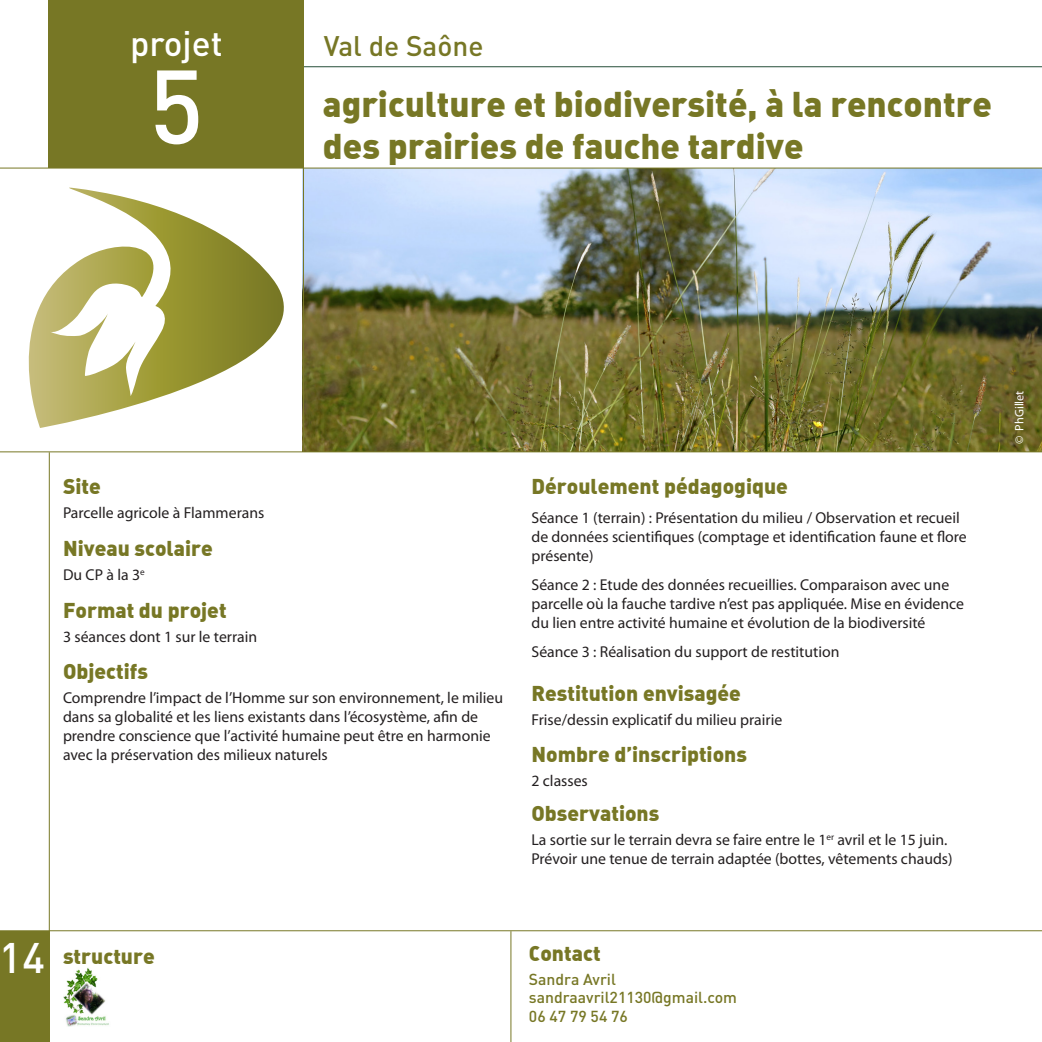
<style>
.page{position:relative;width:1042px;height:1042px;background:#fff}
.page>*{position:absolute;margin:0;border:0;box-sizing:border-box;transform-origin:0 0}
.t1{font:500 102.9px "DIN";color:#fff}
.t2{font:500 42.18px "DIN";color:#fff}
.t3{font:35px/42px "DIN Black Alternate";color:#777725}
.t4{font:500 35px "DIN";color:#fff}
.t5{font:500 28px "DIN";color:#777725}
.t6{font:21px "DIN Black Alternate";color:#777725}
.t7{font:15.75px/18.9px "Myriad Pro";color:#231f20}
.t8{font:500 15.75px/18.9px "DIN";color:#777725}
.t9{font:12.25px "Myriad Pro";color:#fff}
</style>
<div class="page">
<img style="left:302px;top:169px;width:740px;height:282px">
<div style="left:49px;top:0;width:254px;height:168px;background:#777725"></div>
<div style="left:0;top:931px;width:50px;height:111px;background:#777725"></div>
<svg style="left:28px;top:188px;width:316px;height:240px"></svg>
<hr style="left:303px;top:66px;width:739px;height:1px;background:#264f39">
<hr style="left:0;top:451px;width:1042px;height:1px;background:#777725">
<hr style="left:0;top:168px;width:1042px;height:1px;background:#777725">
<hr style="left:0;top:930px;width:1042px;height:1px;background:#777725">
<hr style="left:303px;top:0;width:1px;height:452px;background:#777725">
<hr style="left:510px;top:931px;width:1px;height:111px;background:#777725">
<hr style="left:49px;top:452px;width:1px;height:590px;background:#777725">
<img style="left:63px;top:968px;width:46px;height:59px">
<h3 class="t4" style="left:130px;top:21px;width:94px">projet</h3>
<h1 class="t1" style="left:149px;top:41px;width:56px">5</h1>
<h3 class="t5" style="left:324px;top:28px;width:161px">Val de Saône</h3>
<h3 class="t3" style="left:323px;top:81px;width:670px">agriculture et biodiversité, à la rencontre des prairies de fauche tardive</h3>
<h3 class="t6" style="left:63px;top:473px;width:39px">Site</h3>
<p class="t7" style="left:63px;top:503px;width:203px">Parcelle agricole à Flammerans</p>
<h3 class="t6" style="left:63px;top:534px;width:151px">Niveau scolaire</h3>
<p class="t7" style="left:63px;top:565px;width:83px">Du CP à la 3<sup>e</sup></p>
<h3 class="t6" style="left:63px;top:596px;width:165px">Format du projet</h3>
<p class="t7" style="left:63px;top:626px;width:196px">3 séances dont 1 sur le terrain</p>
<h3 class="t6" style="left:63px;top:658px;width:86px">Objectifs</h3>
<p class="t7" style="left:63px;top:688px;width:441px">Comprendre l’impact de l’Homme sur son environnement, le milieu dans sa globalité et les liens existants dans l’écosystème, afin de prendre conscience que l’activité humaine peut être en harmonie avec la préservation des milieux naturels</p>
<h3 class="t6" style="left:531px;top:473px;width:258px">Déroulement pédagogique</h3>
<p class="t7" style="left:531px;top:508px;width:437px">Séance 1 (terrain) : Présentation du milieu / Observation et recueil de données scientifiques (comptage et identification faune et flore présente)</p>
<p class="t7" style="left:531px;top:575px;width:434px">Séance 2 : Etude des données recueillies. Comparaison avec une parcelle où la fauche tardive n’est pas appliquée. Mise en évidence du lien entre activité humaine et évolution de la biodiversité</p>
<p class="t7" style="left:531px;top:641px;width:309px">Séance 3 : Réalisation du support de restitution</p>
<h3 class="t6" style="left:531px;top:679px;width:211px">Restitution envisagée</h3>
<p class="t7" style="left:531px;top:709px;width:252px">Frise/dessin explicatif du milieu prairie</p>
<h3 class="t6" style="left:531px;top:740px;width:217px">Nombre d’inscriptions</h3>
<p class="t7" style="left:531px;top:771px;width:58px">2 classes</p>
<h3 class="t6" style="left:531px;top:799px;width:129px">Observations</h3>
<p class="t7" style="left:531px;top:830px;width:423px">La sortie sur le terrain devra se faire entre le 1<sup>er</sup> avril et le 15 juin.<br>Prévoir une tenue de terrain adaptée (bottes, vêtements chauds)</p>
<h2 class="t2" style="left:0;top:930px;width:46px">14</h2>
<h3 class="t6" style="left:63px;top:942px;width:93px">structure</h3>
<h3 class="t6" style="left:529px;top:939px;width:73px">Contact</h3>
<p class="t8" style="left:529px;top:969px;width:210px">Sandra Avril sandraavril21130@gmail.com<br>06 47 79 54 76</p>
<p class="t9" style="left:1012px;top:444px;width:55px;rotate:-90deg">© PhGillet</p>
</div>
